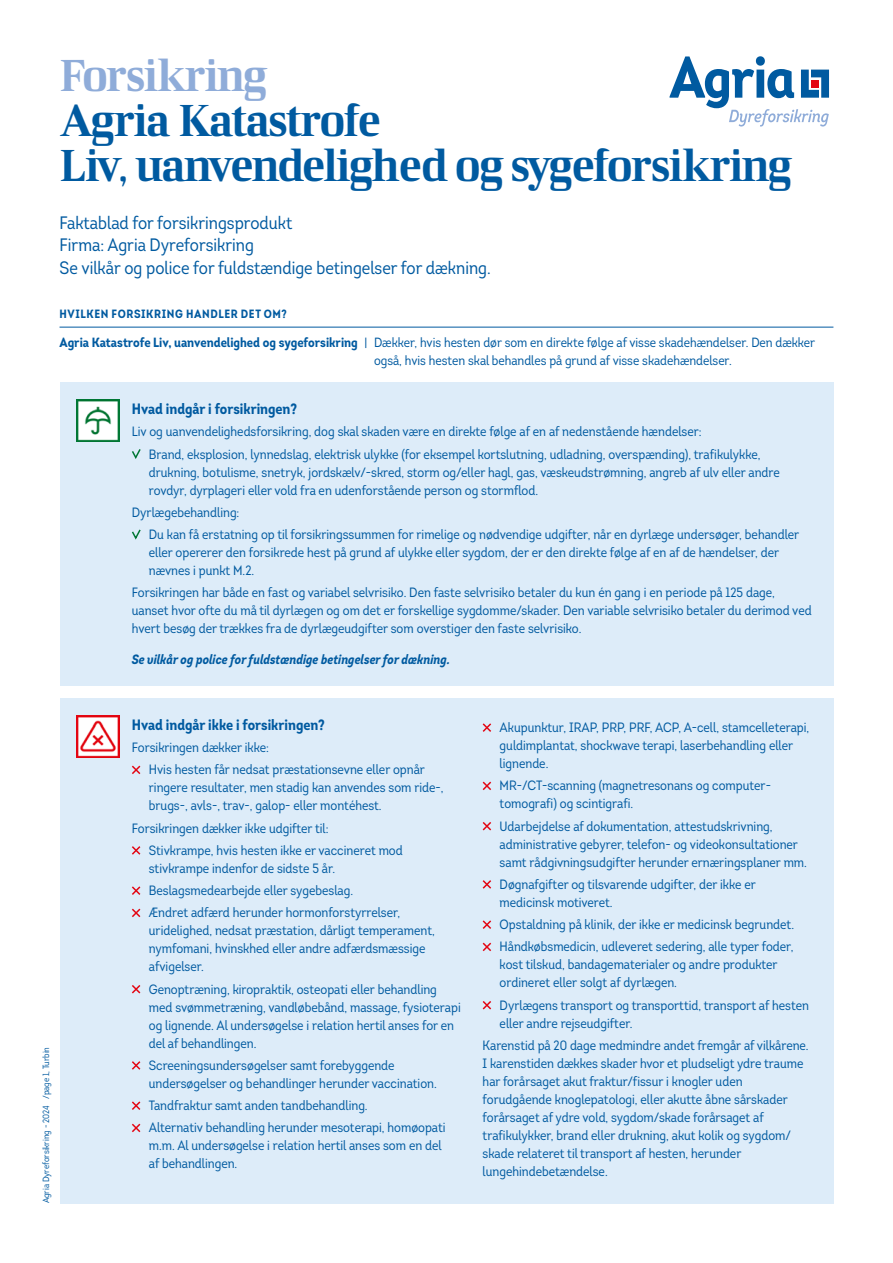
<style>
.page{position:relative;width:893px;height:1263px;background:#fff}
.page>*{position:absolute;margin:0;border:0;box-sizing:border-box;transform-origin:0 0}
.Rubrik{font:45px/45px "LF Rubrik 2";letter-spacing:-.04em;color:#005aa0}
.Underrubrik{font:18px "Intro Cond UDP";color:#005aa0}
.Rubrik_i_ruta{font:700 15px "Intro Cond UDP";color:#005aa0}
.Brödtext_i_ruta{font:13.5px/18px "Intro Cond UDP";color:#005aa0}
.Brödtext_i_ruta__ej_indrag{font:13.5px/18px "Intro Cond UDP";color:#005aa0}
.Rurik_2_i_ruta{font:italic 700 13.5px "Intro Cond UDP";color:#005aa0}
.Brödtext_i_ruta-2{font:13.35px/18px "Intro Cond UDP";color:#005aa0}
.Underrubrik_2{font:700 12px "Intro Cond UDP";letter-spacing:.05em;color:#005aa0}
.t1{font:9px "Intro Cond UDP";color:#005aa0}
.s1{color:#8facd9}
.s2{font-weight:700}
</style>
<div class="page">
<div style="left:60px;top:382px;width:773px;height:303px;background:#ddecf9"></div>
<svg style="left:132px;top:449px;width:9px;height:10px"></svg>
<svg style="left:132px;top:529px;width:9px;height:11px"></svg>
<img style="left:77px;top:399px;width:42px;height:43px">
<div style="left:60px;top:698px;width:773px;height:505px;background:#ddecf9"></div>
<svg style="left:132px;top:765px;width:9px;height:9px"></svg>
<svg style="left:132px;top:846px;width:9px;height:9px"></svg>
<svg style="left:132px;top:886px;width:9px;height:9px"></svg>
<svg style="left:132px;top:908px;width:9px;height:10px"></svg>
<svg style="left:132px;top:985px;width:9px;height:9px"></svg>
<svg style="left:132px;top:1061px;width:9px;height:9px"></svg>
<svg style="left:132px;top:1101px;width:9px;height:9px"></svg>
<svg style="left:132px;top:1123px;width:9px;height:10px"></svg>
<svg style="left:482px;top:723px;width:10px;height:9px"></svg>
<svg style="left:482px;top:781px;width:10px;height:9px"></svg>
<svg style="left:482px;top:822px;width:10px;height:9px"></svg>
<svg style="left:482px;top:880px;width:10px;height:9px"></svg>
<svg style="left:482px;top:920px;width:10px;height:9px"></svg>
<svg style="left:482px;top:942px;width:10px;height:10px"></svg>
<svg style="left:482px;top:1001px;width:10px;height:9px"></svg>
<img style="left:77px;top:715px;width:42px;height:43px">
<svg style="left:670px;top:56px;width:159px;height:71px"></svg>
<hr style="left:60px;top:327px;width:773px;height:1px;background:#005aa0">
<p class="Rubrik" style="left:60px;top:51px;width:734px"><span class="s1">Forsikring<br></span>Agria Katastrofe<br>Liv, uanvendelighed og sygeforsikring</p>
<p class="Underrubrik" style="left:60px;top:211px;width:234px">Faktablad for forsikringsprodukt</p>
<p class="Underrubrik" style="left:60px;top:234px;width:196px">Firma: Agria Dyreforsikring</p>
<p class="Underrubrik" style="left:60px;top:256px;width:433px">Se vilkår og police for fuldstændige betingelser for dækning.</p>
<p class="Underrubrik_2" style="left:60px;top:306px;width:229px">HVILKEN FORSIKRING HANDLER DET OM?</p>
<p class="Brödtext_i_ruta-2" style="left:374px;top:333px;width:443px;text-indent:-314px"><span class="s2">Agria Katastrofe Liv, uanvendelighed og sygeforsikring</span> | Dækker, hvis hesten dør som en direkte følge af visse skadehændelser. Den dækker også, hvis hesten skal behandles på grund af visse skadehændelser.</p>
<p class="Rubrik_i_ruta" style="left:132px;top:399px;width:167px">Hvad indgår i forsikringen?</p>
<p class="Brödtext_i_ruta__ej_indrag" style="left:132px;top:423px;width:571px">Liv og uanvendelighedsforsikring, dog skal skaden være en direkte følge af en af nedenstående hændelser:</p>
<p class="Brödtext_i_ruta" style="left:149px;top:445px;width:632px">Brand, eksplosion, lynnedslag, elektrisk ulykke (for eksempel kortslutning, udladning, overspænding), trafikulykke, drukning, botulisme, snetryk, jordskælv/-skred, storm og/eller hagl, gas, væskeudstrømning, angreb af ulv eller andre rovdyr, dyrplageri eller vold fra en udenforstående person og stormflod.</p>
<p class="Brödtext_i_ruta__ej_indrag" style="left:132px;top:503px;width:109px">Dyrlægebehandling:</p>
<p class="Brödtext_i_ruta" style="left:149px;top:525px;width:652px">Du kan få erstatning op til forsikringssummen for rimelige og nødvendige udgifter, når en dyrlæge undersøger, behandler eller opererer den forsikrede hest på grund af ulykke eller sygdom, der er den direkte følge af en af de hændelser, der nævnes i punkt M.2.</p>
<p class="Brödtext_i_ruta__ej_indrag" style="left:132px;top:584px;width:681px">Forsikringen har både en fast og variabel selvrisiko. Den faste selvrisiko betaler du kun én gang i en periode på 125 dage, uanset hvor ofte du må til dyrlægen og om det er forskellige sygdomme/skader. Den variable selvrisiko betaler du derimod ved hvert besøg der trækkes fra de dyrlægeudgifter som overstiger den faste selvrisiko.</p>
<p class="Rurik_2_i_ruta" style="left:132px;top:651px;width:320px">Se vilkår og police for fuldstændige betingelser for dækning.</p>
<p class="t1" style="left:41px;top:1203px;width:158px;rotate:-90deg">Agria Dyreforsikring - 2024 /page 1, Turbin</p>
<p class="Rubrik_i_ruta" style="left:132px;top:715px;width:195px">Hvad indgår ikke i forsikringen?</p>
<p class="Brödtext_i_ruta__ej_indrag" style="left:132px;top:738px;width:139px">Forsikringen dækker ikke:</p>
<p class="Brödtext_i_ruta" style="left:149px;top:761px;width:296px">Hvis hesten får nedsat præstationsevne eller opnår ringere resultater, men stadig kan anvendes som ride-, brugs-, avls-, trav-, galop- eller montéhest.</p>
<p class="Brödtext_i_ruta__ej_indrag" style="left:132px;top:819px;width:198px">Forsikringen dækker ikke udgifter til:</p>
<p class="Brödtext_i_ruta" style="left:149px;top:841px;width:255px">Stivkrampe, hvis hesten ikke er vaccineret mod stivkrampe indenfor de sidste 5 år.</p>
<p class="Brödtext_i_ruta" style="left:149px;top:881px;width:206px">Beslagsmedearbejde eller sygebeslag.</p>
<p class="Brödtext_i_ruta" style="left:149px;top:904px;width:287px">Ændret adfærd herunder hormonforstyrrelser, uridelighed, nedsat præstation, dårligt temperament, nymfomani, hvinskhed eller andre adfærdsmæssige afvigelser.</p>
<p class="Brödtext_i_ruta" style="left:149px;top:980px;width:313px">Genoptræning, kiropraktik, osteopati eller behandling med svømmetræning, vandløbebånd, massage, fysioterapi og lignende. Al undersøgelse i relation hertil anses for en del af behandlingen.</p>
<p class="Brödtext_i_ruta" style="left:149px;top:1056px;width:290px">Screeningsundersøgelser samt forebyggende undersøgelser og behandlinger herunder vaccination.</p>
<p class="Brödtext_i_ruta" style="left:149px;top:1096px;width:220px">Tandfraktur samt anden tandbehandling.</p>
<p class="Brödtext_i_ruta" style="left:149px;top:1119px;width:298px">Alternativ behandling herunder mesoterapi, homøopati m.m. Al undersøgelse i relation hertil anses som en del af behandlingen.</p>
<p class="Brödtext_i_ruta" style="left:500px;top:718px;width:311px">Akupunktur, IRAP, PRP, PRF, ACP, A-cell, stamcelleterapi, guldimplantat, shockwave terapi, laserbehandling eller lignende.</p>
<p class="Brödtext_i_ruta" style="left:500px;top:777px;width:271px">MR-/CT-scanning (magnetresonans og computer&shy;tomografi) og scintigrafi.</p>
<p class="Brödtext_i_ruta" style="left:500px;top:817px;width:309px">Udarbejdelse af dokumentation, attestudskrivning, administrative gebyrer, telefon- og videokonsultationer samt rådgivningsudgifter herunder ernæringsplaner mm.</p>
<p class="Brödtext_i_ruta" style="left:500px;top:875px;width:258px">Døgnafgifter og tilsvarende udgifter, der ikke er medicinsk motiveret.</p>
<p class="Brödtext_i_ruta" style="left:500px;top:915px;width:296px">Opstaldning på klinik, der ikke er medicinsk begrundet.</p>
<p class="Brödtext_i_ruta" style="left:500px;top:938px;width:295px">Håndkøbsmedicin, udleveret sedering, alle typer foder, kost tilskud, bandagematerialer og andre produkter ordineret eller solgt af dyrlægen.</p>
<p class="Brödtext_i_ruta" style="left:500px;top:996px;width:311px">Dyrlægens transport og transporttid, transport af hesten eller andre rejseudgifter.</p>
<p class="Brödtext_i_ruta__ej_indrag" style="left:483px;top:1036px;width:328px">Karenstid på 20 dage medmindre andet fremgår af vilkårene.<br>I karenstiden dækkes skader hvor et pludseligt ydre traume har forårsaget akut fraktur/fissur i knogler uden forudgående knoglepatologi, eller akutte åbne sårskader forårsaget af ydre vold, sygdom/skade forårsaget af trafikulykker, brand eller drukning, akut kolik og sygdom/ skade relateret til transport af hesten, herunder lungehindebetændelse.</p>
</div>
